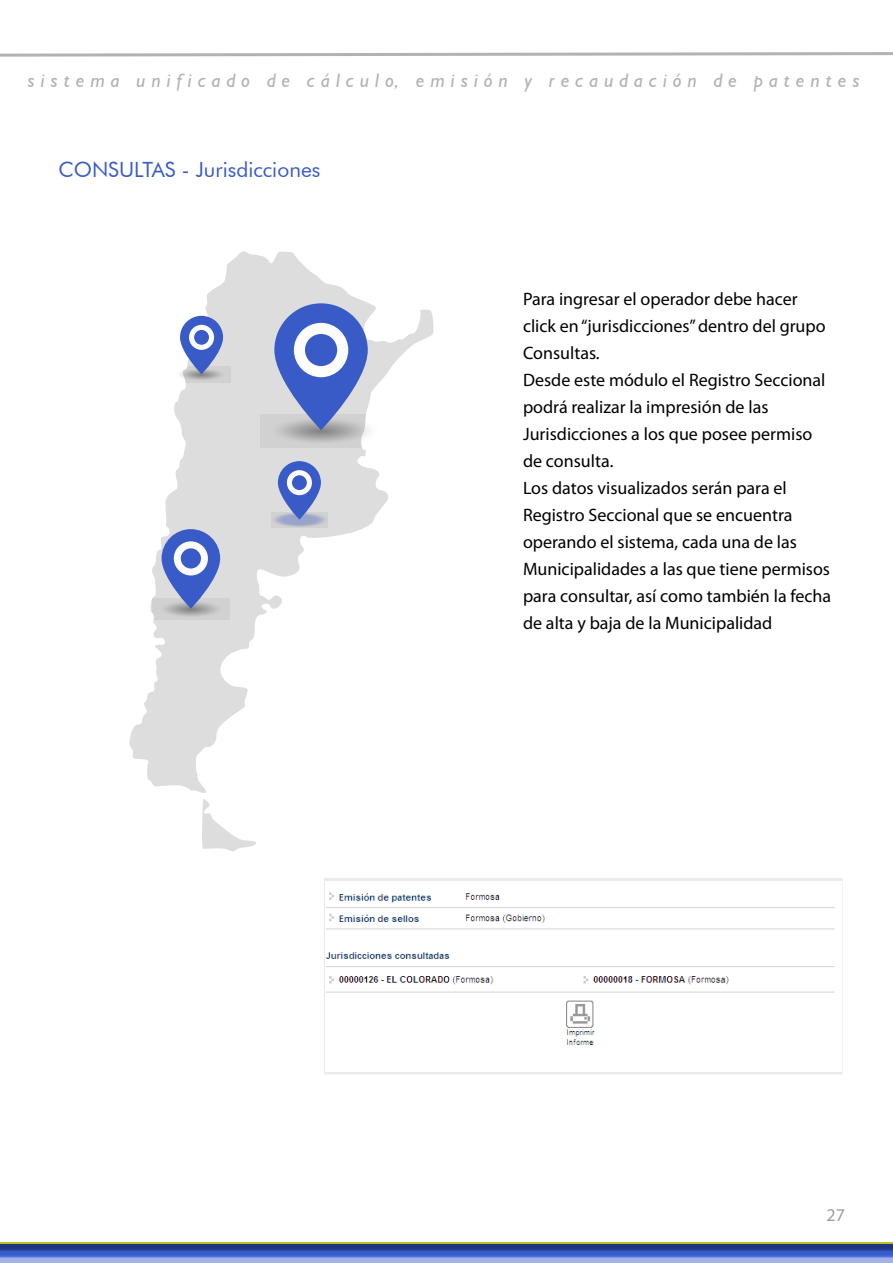
<style>
.page{position:relative;width:893px;height:1263px;background:#fff}
.page>*{position:absolute;margin:0;border:0;box-sizing:border-box;transform-origin:0 0}
.t1{font:21px "Futura BT";color:#395bc8}
.t2{font:italic 19.5px "Humanist 521 BT";color:#b2b2b2}
.t3{font:18px/27px "Myriad Pro";color:#000}
.t4{font:18px "Myriad Pro";color:#9d9d9c}
</style>
<div class="page">
<svg style="left:0;top:52px;width:893px;height:5px"></svg>
<svg style="left:0;top:1242px;width:893px;height:3px;background:#899142"></svg>
<img style="left:0;top:1245px;width:893px;height:18px">
<div style="left:319px;top:873px;width:528px;height:206px;background:#ebebeb;border:4px solid #fff"></div>
<svg style="left:129px;top:251px;width:305px;height:600px"></svg>
<svg style="left:261px;top:414px;width:122px;height:33px"></svg>
<svg style="left:263px;top:415px;width:117px;height:31px"></svg>
<svg style="left:266px;top:416px;width:111px;height:30px"></svg>
<svg style="left:268px;top:416px;width:107px;height:29px"></svg>
<svg style="left:271px;top:417px;width:101px;height:27px"></svg>
<svg style="left:276px;top:419px;width:90px;height:24px"></svg>
<div style="left:279px;top:419px;width:85px;height:23px;background:#c5c5c5;border-radius:50%"></div>
<div style="left:282px;top:420px;width:79px;height:21px;background:#c1c1c1;border-radius:50%"></div>
<div style="left:284px;top:421px;width:74px;height:20px;background:#bdbdbd;border-radius:50%"></div>
<div style="left:287px;top:422px;width:69px;height:18px;background:#b7b7b7;border-radius:50%"></div>
<div style="left:290px;top:422px;width:63px;height:17px;background:#b1b1b1;border-radius:50%"></div>
<div style="left:292px;top:423px;width:58px;height:15px;background:#adadad;border-radius:50%"></div>
<div style="left:295px;top:424px;width:52px;height:14px;background:#a9a9a9;border-radius:50%"></div>
<div style="left:297px;top:425px;width:48px;height:12px;background:#a3a3a3;border-radius:50%"></div>
<div style="left:300px;top:425px;width:42px;height:11px;background:#9f9f9f;border-radius:50%"></div>
<div style="left:303px;top:426px;width:36px;height:10px;background:#9b9b9b;border-radius:50%"></div>
<div style="left:305px;top:427px;width:31px;height:8px;background:#969696;border-radius:50%"></div>
<div style="left:308px;top:428px;width:26px;height:6px;background:#929292;border-radius:50%"></div>
<div style="left:311px;top:429px;width:20px;height:5px;background:#8d8d8d;border-radius:50%"></div>
<hr style="left:313px;top:429px;width:15px;height:4px;background:#898989;border-radius:50%">
<svg style="left:274px;top:303px;width:94px;height:129px"></svg>
<div style="left:153px;top:599px;width:77px;height:20px;background:#d1d1d1;border-radius:50%"></div>
<div style="left:161px;top:601px;width:60px;height:16px;background:#cbcbcb;border-radius:50%"></div>
<div style="left:164px;top:602px;width:54px;height:14px;background:#c6c6c6;border-radius:50%"></div>
<div style="left:166px;top:602px;width:50px;height:14px;background:#c0c0c0;border-radius:50%"></div>
<div style="left:168px;top:603px;width:46px;height:12px;background:#bcbcbc;border-radius:50%"></div>
<div style="left:169px;top:603px;width:43px;height:12px;background:#b6b6b6;border-radius:50%"></div>
<div style="left:171px;top:604px;width:40px;height:10px;background:#b1b1b1;border-radius:50%"></div>
<div style="left:173px;top:604px;width:36px;height:10px;background:#aaa;border-radius:50%"></div>
<div style="left:176px;top:605px;width:30px;height:8px;background:#a5a5a5;border-radius:50%"></div>
<div style="left:178px;top:606px;width:26px;height:7px;background:#9f9f9f;border-radius:50%"></div>
<div style="left:179px;top:606px;width:23px;height:6px;background:#9a9a9a;border-radius:50%"></div>
<div style="left:181px;top:607px;width:20px;height:5px;background:#909090;border-radius:50%"></div>
<svg style="left:162px;top:529px;width:58px;height:81px"></svg>
<svg style="left:174px;top:367px;width:56px;height:15px"></svg>
<svg style="left:175px;top:367px;width:54px;height:15px"></svg>
<svg style="left:176px;top:368px;width:51px;height:13px"></svg>
<svg style="left:177px;top:368px;width:49px;height:13px"></svg>
<svg style="left:178px;top:368px;width:47px;height:13px"></svg>
<svg style="left:180px;top:369px;width:44px;height:11px"></svg>
<div style="left:182px;top:369px;width:39px;height:11px;background:#c4c4c4;border-radius:50%"></div>
<div style="left:183px;top:370px;width:37px;height:9px;background:#bdbdbd;border-radius:50%"></div>
<div style="left:186px;top:370px;width:31px;height:9px;background:#b4b4b4;border-radius:50%"></div>
<div style="left:187px;top:371px;width:29px;height:7px;background:#afafaf;border-radius:50%"></div>
<div style="left:189px;top:371px;width:25px;height:7px;background:#a6a6a6;border-radius:50%"></div>
<div style="left:191px;top:372px;width:21px;height:5px;background:#a0a0a0;border-radius:50%"></div>
<div style="left:193px;top:372px;width:17px;height:5px;background:#9a9a9a;border-radius:50%"></div>
<svg style="left:180px;top:316px;width:43px;height:60px"></svg>
<div style="left:271px;top:512px;width:57px;height:15px;background:#cecfcf;border-radius:50%"></div>
<div style="left:273px;top:512px;width:54px;height:15px;background:#c9cbcf;border-radius:50%"></div>
<div style="left:274px;top:513px;width:51px;height:14px;background:#c2c4ce;border-radius:50%"></div>
<div style="left:275px;top:513px;width:49px;height:13px;background:#bbbfcd;border-radius:50%"></div>
<div style="left:276px;top:514px;width:47px;height:12px;background:#b4bacc;border-radius:50%"></div>
<div style="left:278px;top:514px;width:44px;height:12px;background:#abb3cb;border-radius:50%"></div>
<div style="left:279px;top:514px;width:41px;height:11px;background:#a3adca;border-radius:50%"></div>
<div style="left:281px;top:515px;width:37px;height:10px;background:#9ca6c9;border-radius:50%"></div>
<div style="left:285px;top:516px;width:29px;height:8px;background:#98a4c9;border-radius:50%"></div>
<svg style="left:278px;top:461px;width:43px;height:59px"></svg>
<img style="left:326px;top:881px;width:516px;height:191px">
<p class="t2" style="left:28px;top:68px;width:834px">s i s t e m a u n i f i c a d o d e c á l c u l o, e m i s i ó n y r e c a u d a c i ó n d e p a t e n t e s</p>
<p class="t1" style="left:58px;top:156px;width:263px">CONSULTAS - Jurisdicciones</p>
<p class="t3" style="left:523px;top:286px;width:310px">Para ingresar el operador debe hacer click en “jurisdicciones” dentro del grupo Consultas.<br>Desde este módulo el Registro Seccional podrá realizar la impresión de las Jurisdicciones a los que posee permiso de consulta.<br>Los datos visualizados serán para el Registro Seccional que se encuentra operando el sistema, cada una de las Municipalidades a las que tiene permisos para consultar, así como también la fecha de alta y baja de la Municipalidad</p>
<p class="t4" style="left:826px;top:1204px;width:20px">27</p>
</div>
